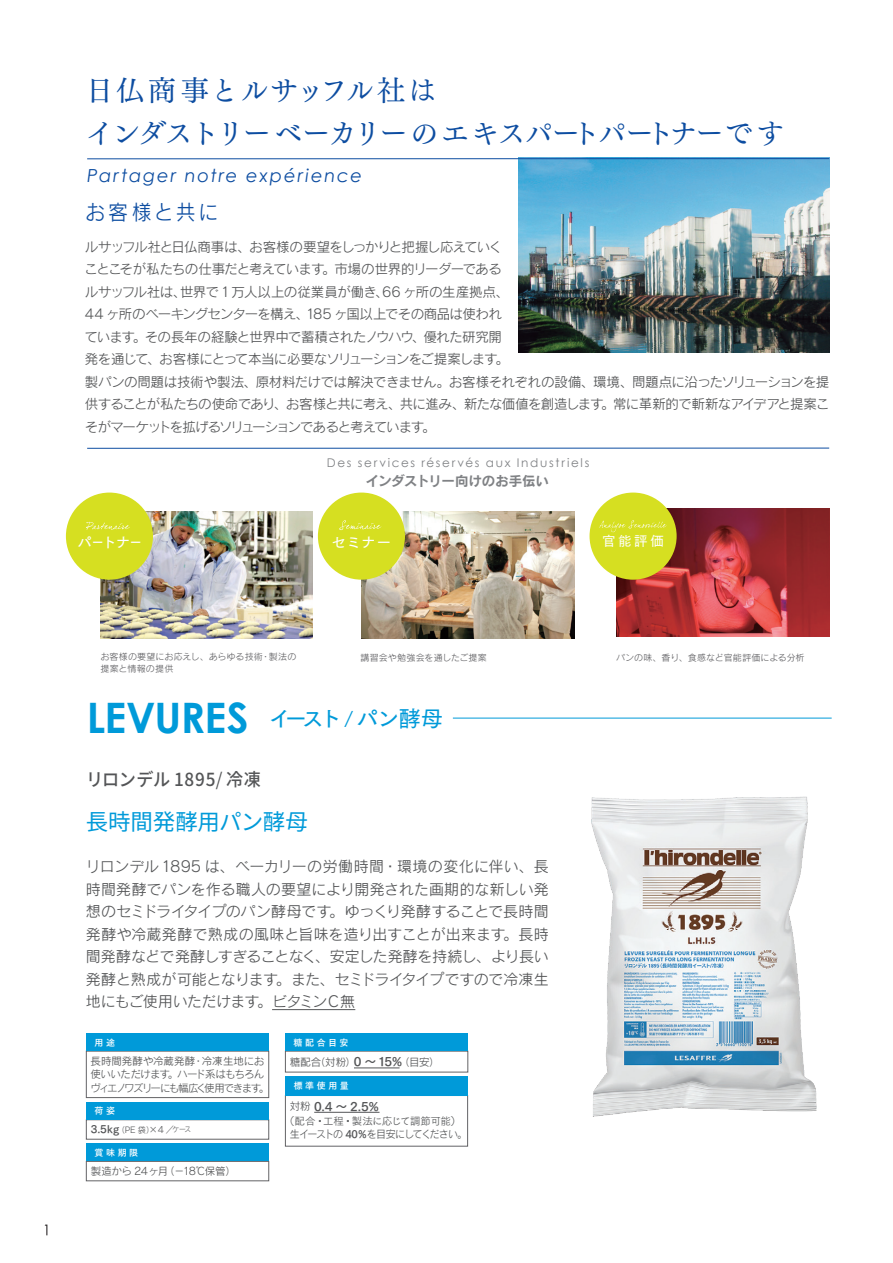
<style>
.page{position:relative;width:893px;height:1263px;background:#fff}
.page>*{position:absolute;margin:0;border:0;box-sizing:border-box;transform-origin:0 0}
.t1{font:28.5px/43.5px "Tsuku Min Pro M";letter-spacing:-.06em;color:#0d4da1}
.t2{font:22.5px "Tsuku Go Pro D";letter-spacing:-.145em;color:#009ad9}
.t3{font:22.5px "Source Han Sans JP";letter-spacing:-.01em;color:#009ad9}
.t4{font:21px "Rodin Pro M";letter-spacing:.135em;color:#0d4da1;scale:.95 1}
.t5{font:italic 18px "Century Gothic";letter-spacing:.1em;color:#0d4da1}
.t6{font:500 18px "Source Han Sans JP";letter-spacing:.035em;color:#545557;scale:.95 1}
.t7{font:15px/22.5px "Rodin Pro M";letter-spacing:-.045em;color:#545557;text-align:justify}
.t8{font:15px "Tsuku Go Pro D";letter-spacing:-.03em;color:#fff}
.t9{font:13.5px/22.5px "Rodin Pro M";letter-spacing:-.05em;color:#545557}
.t10{font:13.5px "Rodin Pro B";letter-spacing:-.02em;color:#808285}
.t11{font:13.5px "Tsuku Go Pro D";color:#fff}
.t12{font:12px "Century Gothic";letter-spacing:.145em;color:#808285}
.t13{font:12px "Tsuku Go Pro B";color:#545557}
.t14{font:10.5px/13.5px "Rodin Pro M";letter-spacing:-.07em;color:#545557}
.t15{font:10.5px "Rodin Pro M";letter-spacing:-.09em;color:#545557;scale:.95 1}
.t16{font:10.5px "Tsuku Go Pro R";letter-spacing:-.045em;color:#545557}
.t17{font:10.5px "Tsuku Go Pro B";color:#545557}
.t18{font:10.5px "Rodin Pro M";letter-spacing:-.03em;color:#545557}
.t19{font:9px "Rodin Pro M";letter-spacing:.01em;color:#636366}
.t20{font:9px "Tsuku Go Pro B";color:#fff}
.t21{font:9px "Rodin Pro M";letter-spacing:.03em;color:#636366}
.s1{font-family:"Century Gothic";font-weight:700;font-size:42px}
.s2{font-family:"Tsuku Go Pro L"}
.s3{font-weight:400}
.s4{font-family:"Rodin Pro M";font-size:8.25px}
.s5{font-family:"Rodin Pro M";font-size:9px}
.s6{font-family:"Rodin Pro M";font-size:7.5px}
.s7{font-family:"Tsuku Go Pro B";font-size:12px}
.s8{font-family:"Rodin Pro M";font-size:10.5px}
.s9{font-family:"Tsuku Go Pro B"}
</style>
<div class="page">
<hr style="left:87px;top:448px;width:742px;height:1px;background:#0d4da1">
<img style="left:361px;top:511px;width:213px;height:128px">
<img style="left:617px;top:509px;width:212px;height:127px">
<img style="left:100px;top:511px;width:213px;height:128px">
<hr style="left:453px;top:718px;width:379px;height:1px;background:#009ad9">
<img style="left:519px;top:159px;width:310px;height:194px">
<img style="left:591px;top:796px;width:226px;height:321px">
<svg style="left:45px;top:1224px;width:2px;height:11px"></svg>
<hr style="left:87px;top:158px;width:742px;height:1px;background:#0d4da1">
<div style="left:86px;top:1051px;width:183px;height:47px;border:1px solid #636366"></div>
<div style="left:86px;top:1161px;width:183px;height:20px;border:1px solid #636366"></div>
<div style="left:86px;top:1034px;width:183px;height:17px;background:#009ad9"></div>
<div style="left:86px;top:1102px;width:183px;height:17px;background:#009ad9"></div>
<div style="left:86px;top:1144px;width:183px;height:17px;background:#009ad9"></div>
<hr style="left:272px;top:1009px;width:83px;height:1px;background:#545557">
<div style="left:66px;top:493px;width:87px;height:87px;background:#d6df21;border-radius:50%"></div>
<svg style="left:86px;top:522px;width:44px;height:8px"></svg>
<div style="left:318px;top:493px;width:87px;height:87px;background:#d6df21;border-radius:50%"></div>
<svg style="left:339px;top:520px;width:42px;height:10px"></svg>
<div style="left:589px;top:493px;width:88px;height:87px;background:#d6df21;border-radius:50%"></div>
<svg style="left:599px;top:520px;width:68px;height:12px"></svg>
<hr style="left:354px;top:1067px;width:46px;height:1px;background:#545557">
<div style="left:285px;top:1051px;width:183px;height:21px;border:1px solid #636366"></div>
<div style="left:285px;top:1034px;width:183px;height:17px;background:#009ad9"></div>
<hr style="left:314px;top:1112px;width:66px;height:1px;background:#545557">
<div style="left:285px;top:1076px;width:183px;height:19px;background:#009ad9"></div>
<h1 class="t1" style="left:86px;top:65px;width:701px">日仏商事とルサッフル社は<br>インダストリーベーカリーのエキスパートパートナーです</h1>
<h3 class="t5" style="left:87px;top:163px;width:276px">Partager notre expérience</h3>
<h3 class="t4" style="left:85px;top:198px;width:142px">お客様と共に</h3>
<p class="t9" style="left:85px;top:235px;width:746px">ルサッフル社と日仏商事は、お客様の要望をしっかりと把握し応えていく<br>ことこそが私たちの仕事だと考えています。市場の世界的リーダーである<br>ルサッフル社は、世界で1万人以上の従業員が働き、66 ヶ所の生産拠点、<br>44 ヶ所のベーキングセンターを構え、185 ヶ国以上でその商品は使われ<br>ています。その長年の経験と世界中で蓄積されたノウハウ、優れた研究開<br>発を通じて、お客様にとって本当に必要なソリューションをご提案します。<br>製パンの問題は技術や製法、原材料だけでは解決できません。お客様それぞれの設備、環境、問題点に沿ったソリューションを提供することが私たちの使命であり、お客様と共に考え、共に進み、新たな価値を創造します。常に革新的で斬新なアイデアと提案こそがマーケットを拡げるソリューションであると考えています。</p>
<p class="t12" style="left:327px;top:455px;width:264px">Des services réservés aux Industriels</p>
<p class="t10" style="left:365px;top:472px;width:185px">インダストリー向けのお手伝い</p>
<p class="t8" style="left:77px;top:530px;width:66px">パートナー</p>
<p class="t8" style="left:331px;top:529px;width:61px">セミナー</p>
<p class="t11" style="left:602px;top:530px;width:63px">官能評価</p>
<p class="t19" style="left:100px;top:651px;width:197px">お客様の要望にお応えし、あらゆる技術・製法の</p>
<p class="t19" style="left:360px;top:652px;width:128px">講習会や勉強会を通したご提案</p>
<p class="t21" style="left:100px;top:663px;width:75px">提案と情報の提供</p>
<h2 class="t2" style="left:87px;top:699px;width:358px"><span class="s1">LEVURES</span> イースト<span class="s2">/</span>パン酵母</h2>
<h3 class="t6" style="left:86px;top:769px;width:186px">リロンデル 1895<span class="s3">/</span> 冷凍</h3>
<h2 class="t3" style="left:86px;top:809px;width:223px">長時間発酵用パン酵母</h2>
<p class="t7" style="left:86px;top:855px;width:464px">リロンデル 1895 は、ベーカリーの労働時間・環境の変化に伴い、長時間発酵でパンを作る職人の要望により開発された画期的な新しい発想のセミドライタイプのパン酵母です。ゆっくり発酵することで長時間発酵や冷蔵発酵で熟成の風味と旨味を造り出すことが出来ます。長時間発酵などで発酵しすぎることなく、安定した発酵を持続し、より長い発酵と熟成が可能となります。また、セミドライタイプですので冷凍生地にもご使用いただけます。ビタミンＣ無</p>
<p class="t20" style="left:95px;top:1034px;width:22px">用 途</p>
<p class="t14" style="left:90px;top:1054px;width:181px">長時間発酵や冷蔵発酵・冷凍生地にお使いいただけます。ハード系はもちろんヴィエノワズリーにも幅広く使用できます。</p>
<p class="t17" style="left:91px;top:1120px;width:102px">3.5kg<span class="s4">（PE 袋）</span><span class="s5">×4 ／</span><span class="s6">ケース</span></p>
<p class="t18" style="left:91px;top:1164px;width:147px">製造から 24ヶ月（－18℃保管）</p>
<p class="t20" style="left:95px;top:1103px;width:22px">荷 姿</p>
<p class="t20" style="left:95px;top:1145px;width:45px">賞 味 期 限</p>
<p class="t20" style="left:294px;top:1034px;width:56px">糖 配 合 目 安</p>
<p class="t14" style="left:290px;top:1054px;width:152px">糖配合（対粉）<span class="s7">0 ～ 15％</span>（目安）</p>
<p class="t20" style="left:294px;top:1078px;width:57px">標 準 使 用 量</p>
<p class="t13" style="left:290px;top:1095px;width:92px"><span class="s8">対粉</span> 0.4 ～ 2.5％</p>
<p class="t16" style="left:284px;top:1112px;width:178px">（配合・工程・製法に応じて調節可能）</p>
<p class="t15" style="left:290px;top:1127px;width:188px">生イーストの <span class="s9">40％</span>を目安にしてください。</p>
<p class="t19" style="left:616px;top:652px;width:190px">パンの味、香り、食感など官能評価による分析</p>
</div>
